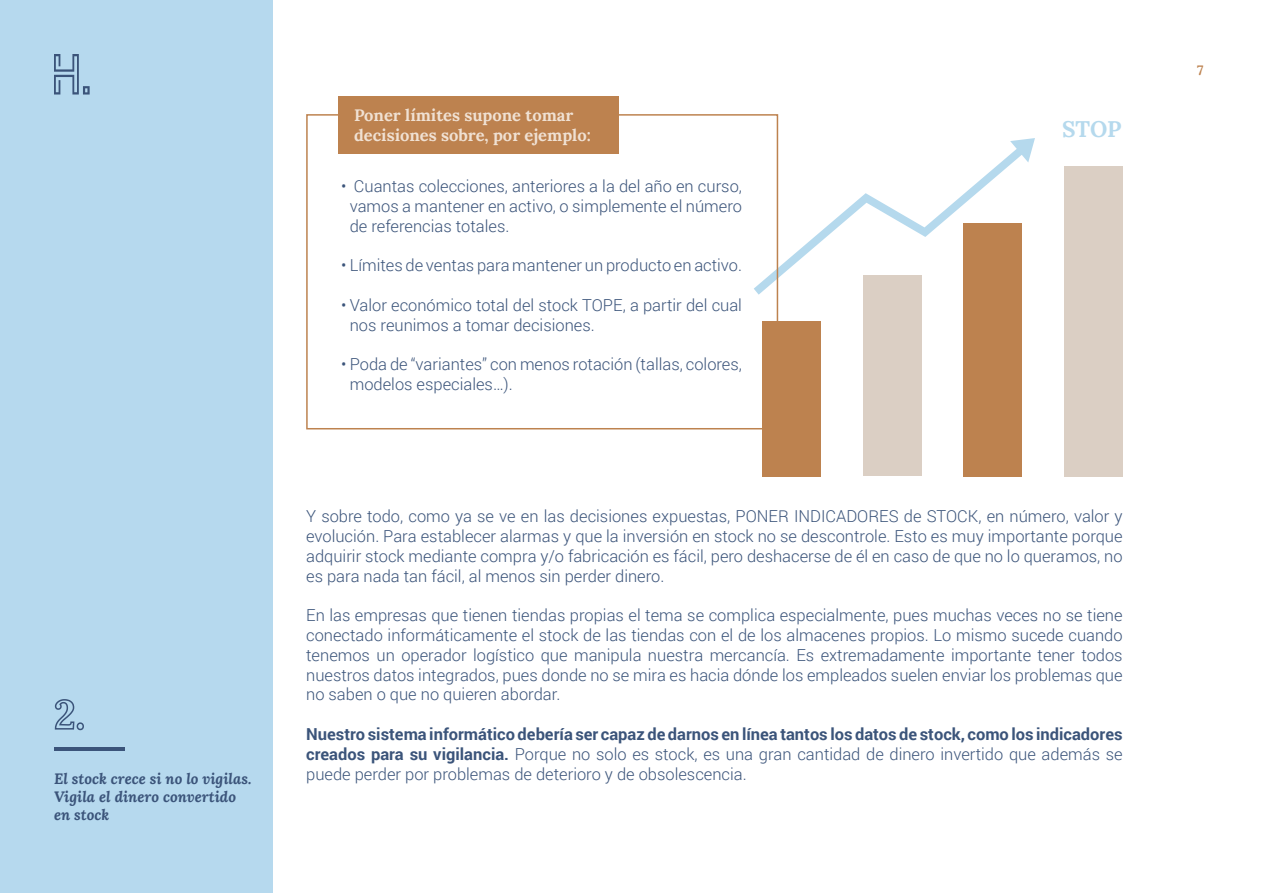
<style>
.page{position:relative;width:1263px;height:893px;background:#fff}
.page>*{position:absolute;margin:0;border:0;box-sizing:border-box;transform-origin:0 0}
.t1{font:700 22.5px "Lora";color:#b5d9ed}
.t2{font:300 16.5px/19.8px "Roboto";color:#3b547a;text-align:justify}
.t3{font:700 16.5px/19.8px "Roboto";color:#3b547a;text-align:justify}
.t4{font:700 16.5px/19.8px "Lora";color:#f0e1d3}
.t5{font:italic 700 15px/18px "Lora";color:#3b547a}
.t6{font:700 13.5px "Lora";color:#bd824f}
.s1{font-weight:300}
</style>
<div class="page">
<div style="left:0;top:0;width:272px;height:893px;background:#b6d9ee"></div>
<svg style="left:54px;top:54px;width:36px;height:41px"></svg>
<hr style="left:54px;top:747px;width:70px;height:4px;background:#3b547a">
<svg style="left:54px;top:699px;width:30px;height:32px"></svg>
<div style="left:762px;top:321px;width:59px;height:155px;background:#bd824f"></div>
<div style="left:1064px;top:166px;width:59px;height:310px;background:#dbcfc4"></div>
<div style="left:963px;top:223px;width:59px;height:253px;background:#bd824f"></div>
<div style="left:863px;top:275px;width:58px;height:201px;background:#dbcfc4"></div>
<svg style="left:754px;top:138px;width:281px;height:157px"></svg>
<div style="left:306px;top:114px;width:472px;height:315px;border:2px solid #bd824f"></div>
<div style="left:338px;top:96px;width:281px;height:57px;background:#bd824f"></div>
<p class="t5" style="left:54px;top:769px;width:199px">El stock crece si no lo vigilas.<br>Vigila el dinero convertido en stock</p>
<p class="t4" style="left:354px;top:105px;width:238px">Poner límites supone tomar decisiones sobre, por ejemplo:</p>
<p class="t2" style="left:350px;top:176px;width:394px;text-indent:-8px">• Cuantas colecciones, anteriores a la del año en curso, vamos a mantener en activo, o simplemente el número de referencias totales.</p>
<p class="t2" style="left:341px;top:255px;width:402px">• Límites de ventas para mantener un producto en activo.</p>
<p class="t2" style="left:350px;top:294px;width:394px;text-indent:-8px">• Valor económico total del stock TOPE, a partir del cual nos reunimos a tomar decisiones.</p>
<p class="t2" style="left:350px;top:354px;width:394px;text-indent:-8px">• Poda de “variantes” con menos rotación (tallas, colores, modelos especiales…).</p>
<h1 class="t1" style="left:1062px;top:115px;width:61px">STOP</h1>
<p class="t2" style="left:306px;top:506px;width:818px">Y sobre todo, como ya se ve en las decisiones expuestas, PONER INDICADORES de STOCK, en número, valor y evolución. Para establecer alarmas y que la inversión en stock no se descontrole. Esto es muy importante porque adquirir stock mediante compra y/o fabricación es fácil, pero deshacerse de él en caso de que no lo queramos, no es para nada tan fácil, al menos sin perder dinero.</p>
<p class="t2" style="left:306px;top:605px;width:818px">En las empresas que tienen tiendas propias el tema se complica especialmente, pues muchas veces no se tiene conectado informáticamente el stock de las tiendas con el de los almacenes propios. Lo mismo sucede cuando tenemos un operador logístico que manipula nuestra mercancía. Es extremadamente importante tener todos nuestros datos integrados, pues donde no se mira es hacia dónde los empleados suelen enviar los problemas que no saben o que no quieren abordar.</p>
<p class="t3" style="left:306px;top:724px;width:818px">Nuestro sistema informático debería ser capaz de darnos en línea tantos los datos de stock, como los indicadores creados para su vigilancia. <span class="s1">Porque no solo es stock, es una gran cantidad de dinero invertido que además se puede perder por problemas de deterioro y de obsolescencia.</span></p>
<p class="t6" style="left:1197px;top:62px;width:8px">7</p>
</div>
